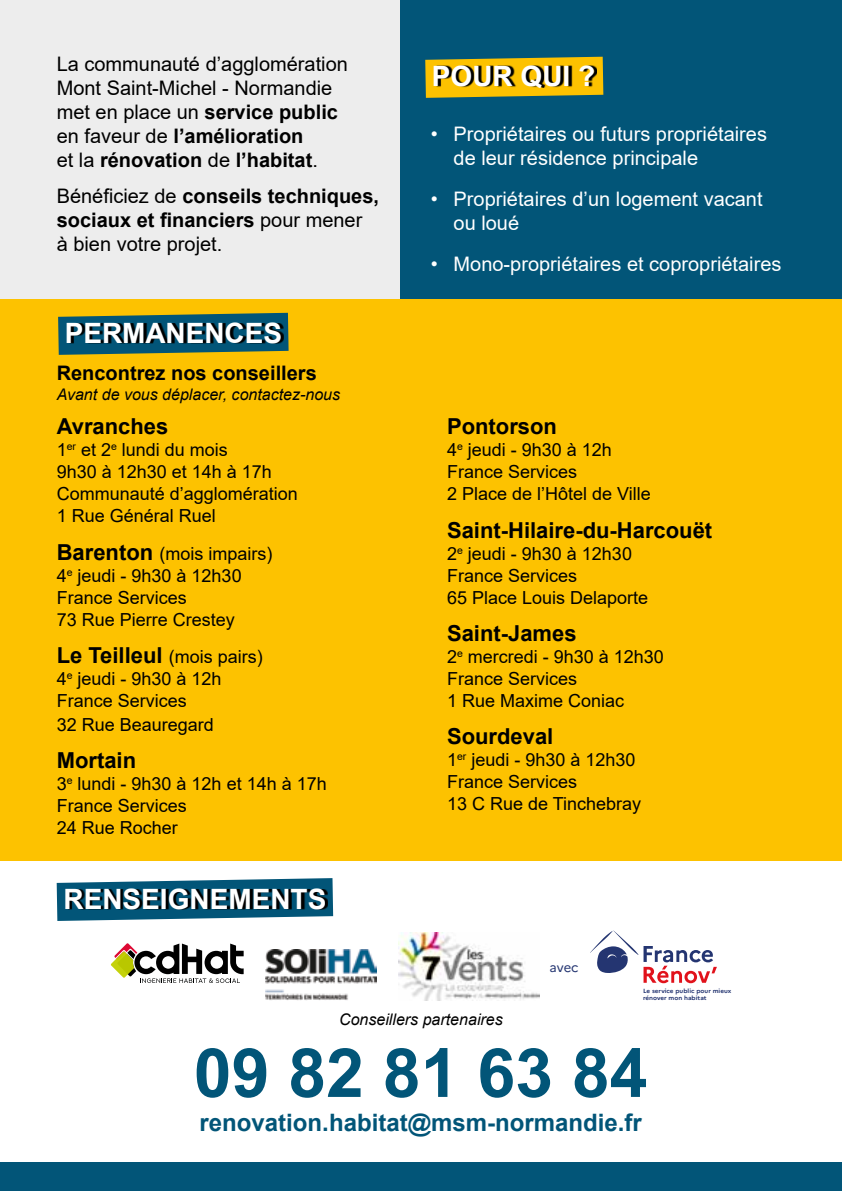
<style>
.page{position:relative;width:842px;height:1191px;background:#fff}
.page>*{position:absolute;margin:0;border:0;box-sizing:border-box;transform-origin:0 0}
.t1{font:700 68px "Arial";color:#025578}
.t2{font:700 28px "Arial";color:#fff}
.t3{font:700 24px "Arial";color:#025578}
.t4{font:700 22px "Arial";color:#000}
.t5{font:20px/24px "Arial";color:#000}
.t6{font:20px/24px "Arial";color:#fff}
.t7{font:700 20px "Arial";color:#000}
.t8{font:18px/22px "Arial";color:#000}
.t9{font:italic 16px "Arial";color:#000}
.t10{font:13px "Marianne";color:#243571}
.t11{font:700 6px/7.2px "Marianne";color:#243571;scale:1.06 1}
.s1{font-weight:700}
.s2{font-weight:700;font-size:22px}
</style>
<div class="page">
<div style="left:0;top:0;width:409px;height:311px;background:#ededed"></div>
<div style="left:400px;top:0;width:442px;height:311px;background:#025578"></div>
<div style="left:0;top:299px;width:842px;height:561px;background:#fdc200"></div>
<svg style="left:590px;top:930px;width:127px;height:53px"></svg>
<svg style="left:111px;top:943px;width:133px;height:40px"></svg>
<img style="left:266px;top:949px;width:110px;height:51px">
<img style="left:398px;top:932px;width:141px;height:68px">
<svg style="left:58px;top:313px;width:231px;height:42px;background:#2e6761"></svg>
<svg style="left:70px;top:323px;width:214px;height:20px;background:#00293a"></svg>
<svg style="left:57px;top:878px;width:276px;height:43px"></svg>
<svg style="left:68px;top:888px;width:260px;height:21px;background:#002b3d"></svg>
<div style="left:0;top:1162px;width:842px;height:29px;background:#025578"></div>
<svg style="left:425px;top:57px;width:178px;height:41px;background:#d6b011"></svg>
<svg style="left:437px;top:66px;width:160px;height:22px;background:#9a7600"></svg>
<p class="t5" style="left:57px;top:52px;width:293px">La communauté d’agglomération<br>Mont Saint-Michel - Normandie met en place un <span class="s1">service public </span>en faveur de <span class="s1">l’amélioration<br></span>et la <span class="s1">rénovation</span> de <span class="s1">l’habitat</span>.</p>
<p class="t5" style="left:57px;top:183px;width:324px">Bénéficiez de <span class="s1">conseils techniques, sociaux et financiers</span> pour mener<br>à bien votre projet.</p>
<h2 class="t2" style="left:65px;top:314px;width:219px">PERMANENCES</h2>
<p class="t7" style="left:57px;top:359px;width:262px">Rencontrez nos conseillers</p>
<p class="t9" style="left:57px;top:384px;width:285px">Avant de vous déplacer, contactez-nous</p>
<p class="t4" style="left:57px;top:411px;width:113px">Avranches</p>
<p class="t8" style="left:57px;top:439px;width:243px">1<sup>er</sup> et 2<sup>e</sup> lundi du mois<br>9h30 à 12h30 et 14h à 17h<br>Communauté d’agglomération<br>1 Rue Général Ruel</p>
<p class="t8" style="left:57px;top:542px;width:217px"><span class="s2">Barenton</span> (mois impairs)<br>4<sup>e</sup> jeudi - 9h30 à 12h30<br>France Services<br>73 Rue Pierre Crestey</p>
<p class="t8" style="left:57px;top:645px;width:208px"><span class="s2">Le Teilleul</span> (mois pairs)<br>4<sup>e</sup> jeudi - 9h30 à 12h<br>France Services</p>
<p class="t8" style="left:57px;top:713px;width:159px">32 Rue Beauregard</p>
<p class="t4" style="left:57px;top:745px;width:81px">Mortain</p>
<p class="t8" style="left:57px;top:773px;width:272px">3<sup>e</sup> lundi - 9h30 à 12h et 14h à 17h<br>France Services<br>24 Rue Rocher</p>
<h2 class="t2" style="left:63px;top:879px;width:264px">RENSEIGNEMENTS</h2>
<h2 class="t2" style="left:432px;top:57px;width:165px">POUR QUI ?</h2>
<p class="t6" style="left:454px;top:122px;width:315px;text-indent:-23px">• Propriétaires ou futurs propriétaires de leur résidence principale</p>
<p class="t6" style="left:454px;top:187px;width:311px;text-indent:-23px">• Propriétaires d’un logement vacant ou loué</p>
<p class="t6" style="left:431px;top:252px;width:352px">• Mono-propriétaires et copropriétaires</p>
<p class="t4" style="left:447px;top:411px;width:111px">Pontorson</p>
<p class="t8" style="left:447px;top:439px;width:205px">4<sup>e</sup> jeudi - 9h30 à 12h<br>France Services<br>2 Place de l’Hôtel de Ville</p>
<p class="t4" style="left:447px;top:514px;width:267px">Saint-Hilaire-du-Harcouët</p>
<p class="t8" style="left:447px;top:542px;width:203px">2<sup>e</sup> jeudi - 9h30 à 12h30<br>France Services<br>65 Place Louis Delaporte</p>
<p class="t4" style="left:447px;top:617px;width:131px">Saint-James</p>
<p class="t8" style="left:447px;top:645px;width:218px">2<sup>e</sup> mercredi - 9h30 à 12h30<br>France Services<br>1 Rue Maxime Coniac</p>
<p class="t4" style="left:447px;top:721px;width:108px">Sourdeval</p>
<p class="t8" style="left:447px;top:749px;width:196px">1<sup>er</sup> jeudi - 9h30 à 12h30<br>France Services<br>13 C Rue de Tinchebray</p>
<p class="t10" style="left:549px;top:959px;width:31px">avec</p>
<p class="t11" style="left:643px;top:987px;width:85px">Le service public pour mieux rénover mon habitat</p>
<p class="t9" style="left:339px;top:1009px;width:165px">Conseillers partenaires</p>
<h1 class="t1" style="left:194px;top:1025px;width:455px">09 82 81 63 84</h1>
<h3 class="t3" style="left:200px;top:1106px;width:444px">renovation.habitat@msm-normandie.fr</h3>
</div>
